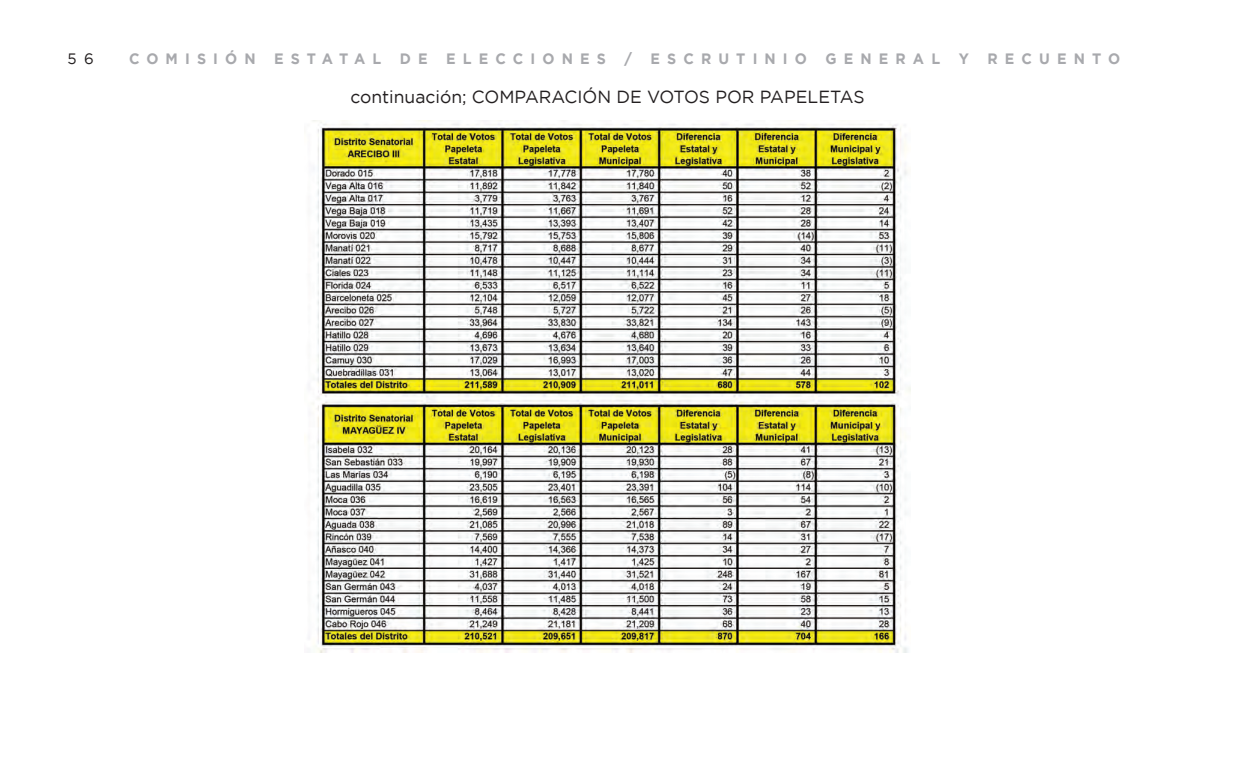
<style>
.page{position:relative;width:1260px;height:765px;background:#fff}
.page>*{position:absolute;margin:0;border:0;box-sizing:border-box;transform-origin:0 0}
.t1{font:17.5px "Gotham";color:#231f20}
.t2{font:700 15px "Gotham";letter-spacing:.5em;color:#a8a9ad;scale:.95 1}
.t3{font:15px "Gotham";color:#231f20}
</style>
<div class="page">
<img style="left:312px;top:120px;width:598px;height:533px">
<p class="t3" style="left:68px;top:50px;width:28px">5 6</p>
<p class="t2" style="left:129px;top:50px;width:1045px">COMISIÓN ESTATAL DE ELECCIONES / ESCRUTINIO GENERAL Y RECUENTO</p>
<p class="t1" style="left:350px;top:87px;width:516px">continuación; COMPARACIÓN DE VOTOS POR PAPELETAS</p>
</div>
